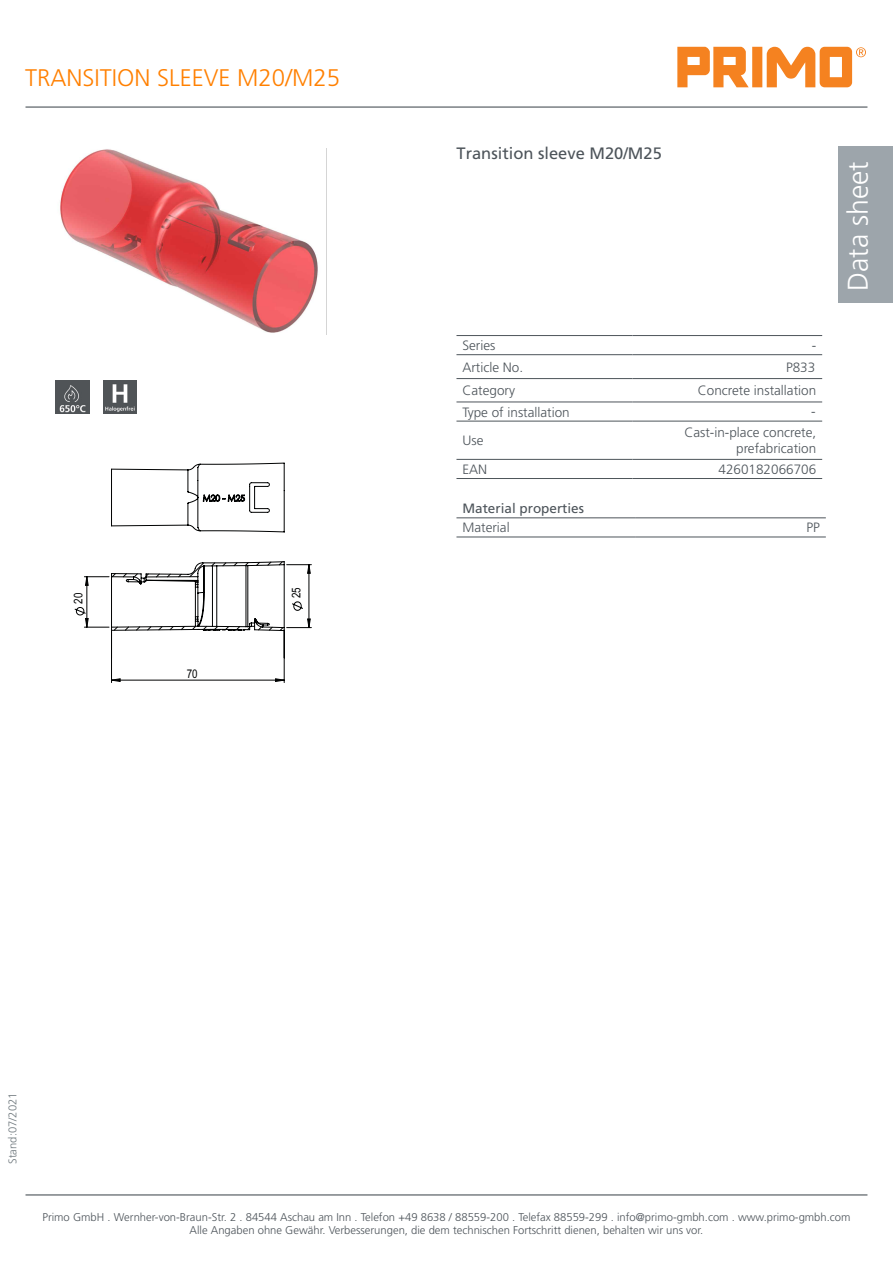
<style>
.page{position:relative;width:893px;height:1263px;background:#fff}
.page>*{position:absolute;margin:0;border:0;box-sizing:border-box;transform-origin:0 0}
.t1{font:300 28.5px "Frutiger LT Pro";color:#fff}
.H1_Produktname{font:300 24px "Frutiger LT Pro";color:#ff8000}
.SH_Produkt-Keywords{font:16.5px "Frutiger LT Pro";color:#4d545a}
.Tabellentext_li{font:300 13.5px/16.2px "Frutiger LT Pro";color:#4d545a;text-align:right}
.Tabellenüberschrift{font:13.5px "Frutiger LT Pro";color:#4d545a}
.Tabellentext_re{font:300 13.5px "Frutiger LT Pro";color:#4d545a}
.t2{font:12px "Arial Narrow";color:#010202}
.t3{font:300 11.25px/13.5px "Frutiger LT Pro";color:#4d545a;text-align:center}
.Randleiste_li_Stand{font:300 11.25px "Frutiger LT Pro";color:#6e777c}
</style>
<div class="page">
<hr style="left:26px;top:106px;width:841px;height:2px;background:#4d545a">
<div style="left:839px;top:147px;width:54px;height:156px;background:#9da5ab"></div>
<hr style="left:26px;top:1194px;width:841px;height:1px;background:#4d545a">
<svg style="left:677px;top:47px;width:189px;height:40px"></svg>
<hr style="left:456px;top:517px;width:180px;height:1px;background:#4d545a">
<hr style="left:636px;top:517px;width:190px;height:1px;background:#4d545a">
<hr style="left:456px;top:537px;width:180px;height:1px;background:#4d545a">
<hr style="left:636px;top:537px;width:190px;height:1px;background:#4d545a">
<hr style="left:456px;top:335px;width:176px;height:1px;background:#4d545a">
<hr style="left:632px;top:335px;width:190px;height:1px;background:#4d545a">
<hr style="left:456px;top:354px;width:176px;height:1px;background:#4d545a">
<hr style="left:632px;top:354px;width:190px;height:1px;background:#4d545a">
<hr style="left:456px;top:378px;width:176px;height:1px;background:#4d545a">
<hr style="left:632px;top:378px;width:190px;height:1px;background:#4d545a">
<hr style="left:456px;top:402px;width:176px;height:1px;background:#4d545a">
<hr style="left:632px;top:402px;width:190px;height:1px;background:#4d545a">
<hr style="left:456px;top:421px;width:176px;height:1px;background:#4d545a">
<hr style="left:632px;top:421px;width:190px;height:1px;background:#4d545a">
<hr style="left:456px;top:459px;width:176px;height:1px;background:#4d545a">
<hr style="left:632px;top:459px;width:190px;height:1px;background:#4d545a">
<hr style="left:456px;top:478px;width:176px;height:1px;background:#4d545a">
<hr style="left:632px;top:478px;width:190px;height:1px;background:#4d545a">
<img style="left:56px;top:380px;width:33px;height:34px">
<img style="left:103px;top:380px;width:34px;height:34px">
<img style="left:60px;top:148px;width:267px;height:187px">
<hr style="left:111px;top:630px;width:1px;height:53px;background:#010202">
<hr style="left:284px;top:630px;width:1px;height:53px;background:#010202">
<svg style="left:111px;top:463px;width:174px;height:70px"></svg>
<svg style="left:74px;top:561px;width:237px;height:121px"></svg>
<p class="H1_Produktname" style="left:25px;top:63px;width:316px">TRANSITION SLEEVE M20/M25</p>
<p class="t2" style="left:69px;top:603px;width:12px;rotate:-90deg">20</p>
<p class="t2" style="left:187px;top:665px;width:12px">70</p>
<p class="t2" style="left:288px;top:598px;width:12px;rotate:-90deg">25</p>
<p class="SH_Produkt-Keywords" style="left:456px;top:144px;width:207px">Transition sleeve M20/M25</p>
<p class="Tabellentext_li" style="left:462px;top:337px;width:34px">Series</p>
<p class="Tabellentext_li" style="left:812px;top:337px;width:6px">-</p>
<p class="Tabellentext_li" style="left:462px;top:359px;width:62px">Article No.</p>
<p class="Tabellentext_li" style="left:786px;top:359px;width:31px">P833</p>
<p class="Tabellentext_li" style="left:462px;top:383px;width:54px">Category</p>
<p class="Tabellentext_li" style="left:698px;top:383px;width:120px">Concrete installation</p>
<p class="Tabellentext_li" style="left:462px;top:404px;width:109px">Type of installation</p>
<p class="Tabellentext_li" style="left:811px;top:404px;width:6px">-</p>
<p class="Tabellentext_li" style="left:462px;top:433px;width:23px">Use</p>
<p class="Tabellentext_li" style="left:684px;top:424px;width:133px">Cast-in-place concrete, prefabrication</p>
<p class="Tabellentext_li" style="left:462px;top:461px;width:26px">EAN</p>
<p class="Tabellentext_li" style="left:719px;top:461px;width:99px">4260182066706</p>
<p class="Tabellenüberschrift" style="left:462px;top:501px;width:123px">Material properties</p>
<p class="Tabellentext_li" style="left:462px;top:520px;width:49px">Material</p>
<p class="Tabellentext_re" style="left:806px;top:520px;width:15px">PP</p>
<p class="t1" style="left:841px;top:291px;width:131px;rotate:-90deg">Data sheet</p>
<p class="Randleiste_li_Stand" style="left:6px;top:1164px;width:73px;rotate:-90deg">Stand:07/2021</p>
<p class="t3" style="left:42px;top:1210px;width:810px">Primo GmbH . Wernher-von-Braun-Str. 2 . 84544 Aschau am Inn . Telefon +49 8638 / 88559-200 . Telefax 88559-299 . info@primo-gmbh.com . www.primo-gmbh.com<br>Alle Angaben ohne Gewähr. Verbesserungen, die dem technischen Fortschritt dienen, behalten wir uns vor.</p>
</div>
